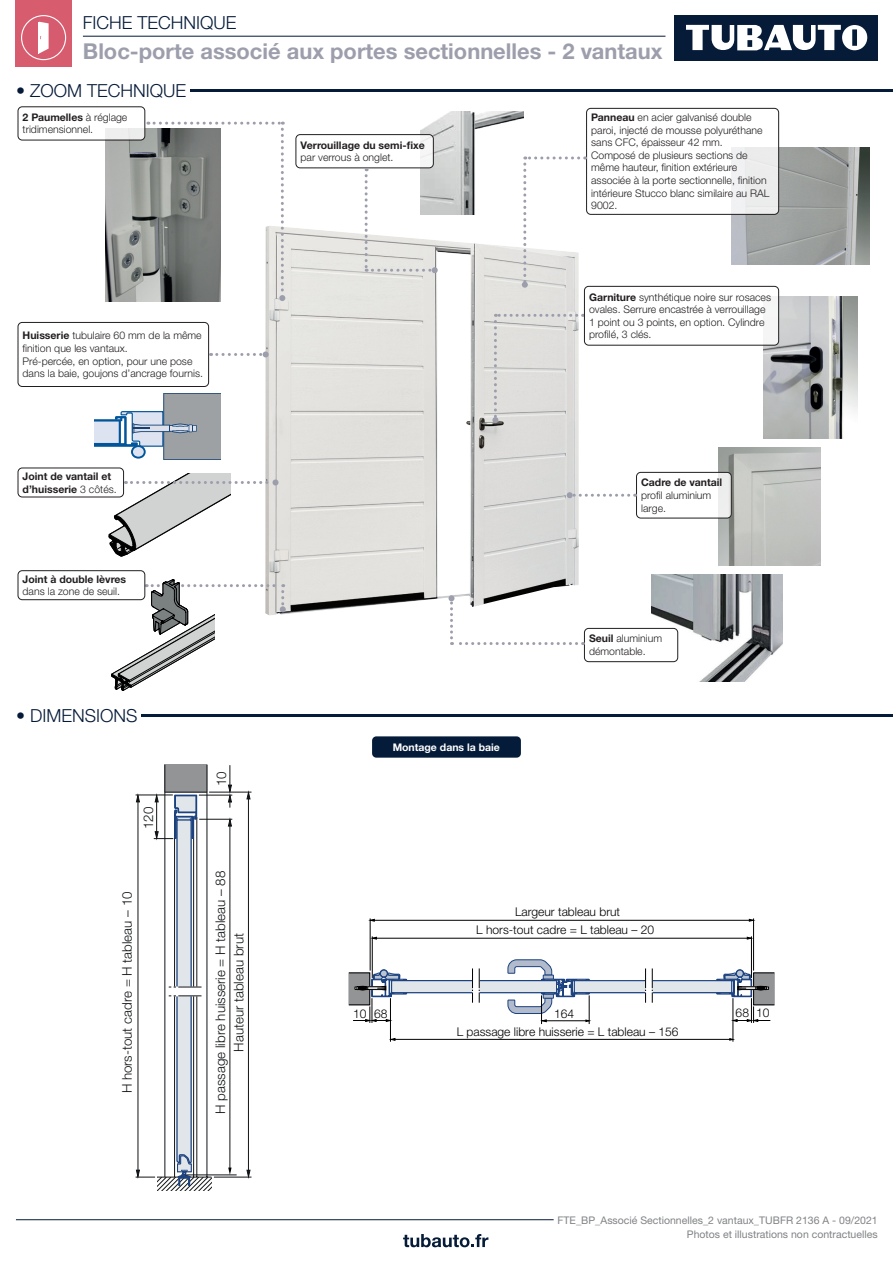
<style>
.page{position:relative;width:893px;height:1263px;background:#fff}
.page>*{position:absolute;margin:0;border:0;box-sizing:border-box;transform-origin:0 0}
.t1{font:700 21.9px "Hoermann Helvetica Neue";color:#9d9eac}
.t2{font:300 18px "Hoermann Helvetica Neue";color:#051a38}
.t3{font:300 13.35px/18.5px "Hoermann Helvetica Neue";color:#111416;text-align:center}
.t4{font:300 12px "Hoermann Helvetica Neue";color:#000001}
.t5{font:300 10.5px/12.6px "Hoermann Helvetica Neue";color:#231f20}
.t6{font:10.5px "Hoermann Helvetica Neue Rm";color:#808285}
.t7{font:700 10.5px/12.6px "Hoermann Helvetica Neue";color:#231f20}
.t8{font:700 10.5px "Hoermann Helvetica Neue";color:#fff}
.s1{font-weight:700}
.s2{font-weight:300}
</style>
<div class="page">
<svg style="left:403px;top:1234px;width:85px;height:13px"></svg>
<div style="left:675px;top:15px;width:203px;height:45px;background:#051b38"></div>
<svg style="left:686px;top:25px;width:181px;height:25px"></svg>
<hr style="left:83px;top:36px;width:582px;height:1px;background:#051a38">
<div style="left:15px;top:0;width:57px;height:67px;background:#d75c6e"></div>
<svg style="left:21px;top:15px;width:45px;height:45px"></svg>
<div style="left:22px;top:16px;width:43px;height:43px;background:#d65b6e;border-radius:50%"></div>
<svg style="left:39px;top:22px;width:10px;height:32px"></svg>
<hr style="left:16px;top:1219px;width:538px;height:1px;background:#051a38">
<img style="left:732px;top:147px;width:137px;height:117px">
<img style="left:763px;top:297px;width:94px;height:141px">
<img style="left:651px;top:575px;width:132px;height:106px">
<img style="left:718px;top:447px;width:103px;height:119px">
<img style="left:421px;top:112px;width:102px;height:102px">
<svg style="left:95px;top:393px;width:126px;height:67px"></svg>
<img style="left:106px;top:129px;width:42px;height:172px">
<hr style="left:190px;top:89px;width:703px;height:3px;background:#041b39">
<div style="left:372px;top:736px;width:149px;height:22px;background:#041b39;border-radius:4px"></div>
<hr style="left:141px;top:715px;width:752px;height:2px;background:#041b39">
<img style="left:265px;top:227px;width:314px;height:387px">
<div style="left:586px;top:109px;width:193px;height:105px;background:linear-gradient(to right,#fff,#f6f6f6);border-radius:4px"></div>
<div style="left:586px;top:108px;width:193px;height:107px;border:1px solid #231f20;border-radius:4px"></div>
<div style="left:636px;top:473px;width:96px;height:45px;background:#fff;border-radius:4px"></div>
<div style="left:636px;top:472px;width:96px;height:46px;border:1px solid #231f20;border-radius:4px"></div>
<div style="left:296px;top:135px;width:138px;height:33px;background:#fff;border-radius:4px"></div>
<div style="left:296px;top:134px;width:138px;height:34px;border:1px solid #231f20;border-radius:4px"></div>
<div style="left:584px;top:628px;width:94px;height:34px;background:#fff;border-radius:4px"></div>
<div style="left:584px;top:628px;width:94px;height:34px;border:1px solid #231f20;border-radius:4px"></div>
<div style="left:18px;top:107px;width:127px;height:33px;background:#fff;border-radius:4px"></div>
<div style="left:18px;top:106px;width:127px;height:34px;border:1px solid #231f20;border-radius:4px"></div>
<svg style="left:148px;top:122px;width:137px;height:179px"></svg>
<svg style="left:211px;top:351px;width:58px;height:6px"></svg>
<svg style="left:567px;top:492px;width:62px;height:6px"></svg>
<svg style="left:522px;top:156px;width:57px;height:132px"></svg>
<svg style="left:492px;top:314px;width:85px;height:109px;background:#dbdbd9"></svg>
<svg style="left:365px;top:168px;width:73px;height:105px"></svg>
<svg style="left:448px;top:595px;width:129px;height:50px"></svg>
<div style="left:18px;top:322px;width:191px;height:65px;border:1px solid #231f20;border-radius:4px"></div>
<div style="left:754px;top:973px;width:20px;height:32px;background:#929496"></div>
<div style="left:349px;top:973px;width:21px;height:32px;background:#929496"></div>
<div style="left:574px;top:981px;width:158px;height:11px;background:#e1e6eb"></div>
<div style="left:574px;top:980px;width:158px;height:13px;border:1px solid #1c4280"></div>
<div style="left:392px;top:981px;width:164px;height:11px;background:#e1e6eb"></div>
<div style="left:391px;top:980px;width:166px;height:13px;border:1px solid #1c4280"></div>
<div style="left:646px;top:968px;width:6px;height:35px;background:#fff"></div>
<div style="left:646px;top:968px;width:6px;height:35px;border:1px solid #fff"></div>
<svg style="left:652px;top:968px;width:1px;height:35px"></svg>
<svg style="left:645px;top:968px;width:1px;height:35px"></svg>
<hr style="left:733px;top:998px;width:1px;height:44px;background:#000001">
<hr style="left:393px;top:1039px;width:338px;height:1px;background:#000001">
<svg style="left:391px;top:1038px;width:5px;height:3px"></svg>
<svg style="left:729px;top:1038px;width:5px;height:3px"></svg>
<hr style="left:390px;top:998px;width:1px;height:44px;background:#000001">
<hr style="left:375px;top:938px;width:374px;height:1px;background:#000001">
<svg style="left:746px;top:936px;width:5px;height:4px"></svg>
<hr style="left:373px;top:920px;width:377px;height:1px;background:#000001">
<hr style="left:751px;top:936px;width:1px;height:42px;background:#000001">
<hr style="left:753px;top:918px;width:1px;height:52px;background:#000001">
<hr style="left:372px;top:936px;width:1px;height:42px;background:#000001">
<hr style="left:370px;top:918px;width:1px;height:52px;background:#000001">
<div style="left:472px;top:968px;width:7px;height:35px;background:#fff"></div>
<div style="left:472px;top:968px;width:7px;height:35px;border:1px solid #fff"></div>
<svg style="left:479px;top:968px;width:1px;height:35px"></svg>
<svg style="left:472px;top:968px;width:1px;height:35px"></svg>
<svg style="left:508px;top:959px;width:82px;height:65px"></svg>
<div style="left:736px;top:969px;width:8px;height:8px;border:1px solid #1c4280;border-radius:50%"></div>
<div style="left:736px;top:970px;width:7px;height:7px;border:1px solid #1c4280;border-radius:50%"></div>
<svg style="left:716px;top:972px;width:54px;height:51px"></svg>
<div style="left:380px;top:969px;width:8px;height:8px;border:1px solid #1c4280;border-radius:50%"></div>
<div style="left:380px;top:970px;width:7px;height:7px;border:1px solid #1c4280;border-radius:50%"></div>
<svg style="left:353px;top:972px;width:54px;height:51px"></svg>
<hr style="left:214px;top:1177px;width:37px;height:1px;background:#111416">
<hr style="left:209px;top:792px;width:42px;height:1px;background:#111416">
<hr style="left:230px;top:822px;width:1px;height:349px;background:#111416">
<hr style="left:199px;top:795px;width:33px;height:1px;background:#111416">
<hr style="left:199px;top:819px;width:33px;height:1px;background:#111416">
<svg style="left:228px;top:819px;width:4px;height:8px"></svg>
<hr style="left:248px;top:795px;width:1px;height:379px;background:#111416">
<svg style="left:246px;top:792px;width:5px;height:8px"></svg>
<svg style="left:246px;top:1169px;width:5px;height:8px"></svg>
<svg style="left:228px;top:765px;width:4px;height:43px"></svg>
<svg style="left:136px;top:765px;width:76px;height:425px"></svg>
<svg style="left:228px;top:1167px;width:4px;height:7px"></svg>
<hr style="left:185px;top:1174px;width:52px;height:1px;background:#111416">
<svg style="left:111px;top:577px;width:175px;height:114px"></svg>
<svg style="left:108px;top:474px;width:171px;height:84px"></svg>
<div style="left:18px;top:468px;width:106px;height:29px;background:#fff;border-radius:4px"></div>
<div style="left:18px;top:570px;width:127px;height:30px;background:#fff;border-radius:4px"></div>
<div style="left:18px;top:468px;width:106px;height:29px;border:1px solid #231f20;border-radius:4px"></div>
<div style="left:18px;top:570px;width:127px;height:30px;border:1px solid #231f20;border-radius:4px"></div>
<div style="left:584px;top:287px;width:195px;height:58px;background:#fff;border-radius:4px"></div>
<div style="left:584px;top:286px;width:195px;height:60px;border:1px solid #231f20;border-radius:4px"></div>
<h2 class="t2" style="left:83px;top:10px;width:155px">FICHE TECHNIQUE</h2>
<h1 class="t1" style="left:83px;top:35px;width:581px">Bloc-porte associé aux portes sectionnelles - 2 vantaux</h1>
<h2 class="t2" style="left:16px;top:78px;width:172px">• ZOOM TECHNIQUE</h2>
<p class="t5" style="left:23px;top:110px;width:106px"><span class="s1">2 Paumelles</span> à réglage tridimensionnel.</p>
<p class="t5" style="left:23px;top:329px;width:182px"><span class="s1">Huisserie</span> tubulaire 60 mm de la même finition que les vantaux.<br>Pré-percée, en option, pour une pose dans la baie, goujons d’ancrage fournis.</p>
<p class="t7" style="left:23px;top:469px;width:96px">Joint de vantail et d’huisserie <span class="s2">3 côtés.</span></p>
<p class="t7" style="left:23px;top:572px;width:105px">Joint à double lèvres</p>
<p class="t5" style="left:23px;top:584px;width:99px">dans la zone de seuil.</p>
<h2 class="t2" style="left:16px;top:703px;width:123px">• DIMENSIONS</h2>
<p class="t3" style="left:138px;top:829px;width:24px;rotate:-90deg">120</p>
<p class="t3" style="left:117px;top:1093px;width:203px;rotate:-90deg">H hors-tout cadre = H tableau – 10</p>
<p class="t3" style="left:211px;top:786px;width:16px;rotate:-90deg">10</p>
<p class="t3" style="left:210px;top:1114px;width:245px;rotate:-90deg">H passage libre huisserie = H tableau – 88<br>Hauteur tableau brut</p>
<p class="t7" style="left:301px;top:138px;width:126px">Verrouillage du semi-fixe</p>
<p class="t5" style="left:301px;top:151px;width:94px">par verrous à onglet.</p>
<p class="t8" style="left:393px;top:739px;width:109px">Montage dans la baie</p>
<p class="t5" style="left:591px;top:110px;width:180px"><span class="s1">Panneau</span> en acier galvanisé double paroi, injecté de mousse polyuréthane sans CFC, épaisseur 42 mm.<br>Composé de plusieurs sections de même hauteur, finition extérieure associée à la porte sectionnelle, finition intérieure Stucco blanc similaire au RAL<br>9002.</p>
<p class="t5" style="left:589px;top:290px;width:184px"><span class="s1">Garniture</span> synthétique noire sur rosaces ovales. Serrure encastrée à verrouillage 1 point ou 3 points, en option. Cylindre profilé, 3 clés.</p>
<p class="t7" style="left:641px;top:476px;width:83px">Cadre de vantail</p>
<p class="t5" style="left:641px;top:488px;width:72px">profil aluminium large.</p>
<p class="t5" style="left:589px;top:632px;width:75px"><span class="s1">Seuil</span> aluminium démontable.</p>
<p class="t4" style="left:515px;top:903px;width:107px">Largeur tableau brut</p>
<p class="t4" style="left:353px;top:1005px;width:36px">10 68</p>
<p class="t4" style="left:476px;top:921px;width:180px">L hors-tout cadre = L tableau – 20</p>
<p class="t4" style="left:554px;top:1005px;width:22px">164</p>
<p class="t4" style="left:736px;top:1005px;width:35px">68 10</p>
<p class="t4" style="left:457px;top:1023px;width:223px">L passage libre huisserie = L tableau – 156</p>
<p class="t6" style="left:558px;top:1212px;width:322px">FTE_BP_Associé Sectionnelles_2 vantaux_TUBFR 2136 A - 09/2021</p>
<p class="t6" style="left:687px;top:1227px;width:192px">Photos et illustrations non contractuelles</p>
</div>
